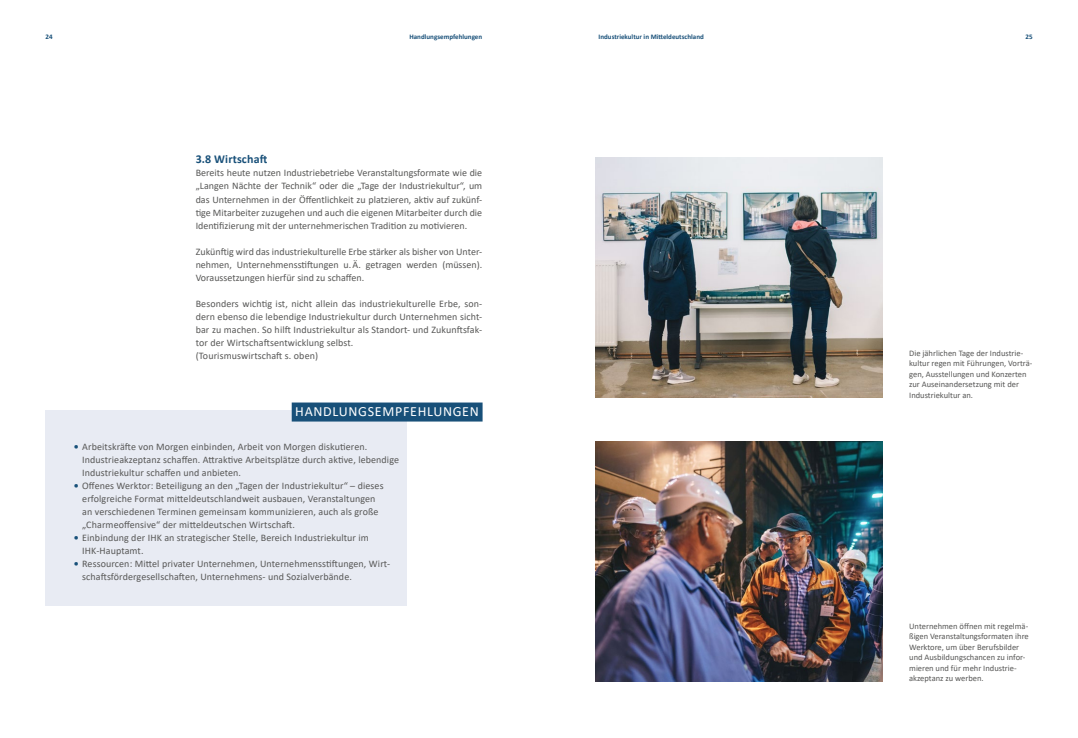
<style>
.page{position:relative;width:1078px;height:738px;background:#fff}
.page>*{position:absolute;margin:0;border:0;box-sizing:border-box;transform-origin:0 0}
.t1{font:14px "Calibri";letter-spacing:.05em;color:#fff}
.t2{font:700 12px "Calibri";letter-spacing:.01em;color:#185079}
.t3{font:10px/13px "Calibri";letter-spacing:.01em;color:#575756}
.t4{font:8.5px/10.5px "Calibri";color:#575756}
.t5{font:700 7px "Calibri";color:#185079}
.s1{font-weight:700;color:#185079}
</style>
<div class="page">
<div style="left:45px;top:410px;width:362px;height:195px;background:#e8ebf3"></div>
<div style="left:291px;top:402px;width:191px;height:19px;background:#185079"></div>
<img style="left:595px;top:158px;width:287px;height:239px">
<img style="left:595px;top:441px;width:287px;height:239px">
<p class="t5" style="left:46px;top:32px;width:9px">24</p>
<p class="t5" style="left:409px;top:32px;width:74px">Handlungsempfehlungen</p>
<p class="t5" style="left:598px;top:32px;width:107px">Industriekultur in Mitteldeutschland</p>
<p class="t5" style="left:1025px;top:32px;width:9px">25</p>
<p class="t2" style="left:196px;top:151px;width:73px">3.8 Wirtschaft</p>
<p class="t3" style="left:196px;top:166px;width:288px;text-align:justify">Bereits heute nutzen Industriebetriebe Veranstaltungsformate wie die „Langen Nächte der Technik“ oder die „Tage der Industriekultur“, um das Unternehmen in der Öffentlichkeit zu platzieren, aktiv auf zukünf&shy;tige Mitarbeiter zuzugehen und auch die eigenen Mitarbeiter durch die Identifizierung mit der unternehmerischen Tradition zu motivieren.</p>
<p class="t3" style="left:196px;top:244px;width:288px;text-align:justify">Zukünftig wird das industriekulturelle Erbe stärker als bisher von Unter&shy;nehmen, Unternehmensstiftungen u. Ä. getragen werden (müssen).<br>Voraussetzungen hierfür sind zu schaffen.</p>
<p class="t3" style="left:196px;top:296px;width:288px">Besonders wichtig ist, nicht allein das industriekulturelle Erbe, son&shy;dern ebenso die lebendige Industriekultur durch Unternehmen sicht&shy;bar zu machen. So hilft Industriekultur als Standort- und Zukunftsfak&shy;tor der Wirtschaftsentwicklung selbst.<br>(Tourismuswirtschaft s. oben)</p>
<h1 class="t1" style="left:295px;top:401px;width:185px">HANDLUNGSEMPFEHLUNGEN</h1>
<p class="t3" style="left:82px;top:439px;width:318px;text-indent:-8px"><span class="s1">•</span> Arbeitskräfte von Morgen einbinden, Arbeit von Morgen diskutieren.<br>Industrieakzeptanz schaffen. Attraktive Arbeitsplätze durch aktive, lebendige<br>Industriekultur schaffen und anbieten.</p>
<p class="t3" style="left:82px;top:478px;width:303px;text-indent:-8px"><span class="s1">•</span> Offenes Werktor: Beteiligung an den „Tagen der Industriekultur“ – dieses erfolgreiche Format mitteldeutschlandweit ausbauen, Veranstaltungen an verschiedenen Terminen gemeinsam kommunizieren, auch als große „Charmeoffensive“ der mitteldeutschen Wirtschaft.</p>
<p class="t3" style="left:82px;top:530px;width:288px;text-indent:-8px"><span class="s1">•</span> Einbindung der IHK an strategischer Stelle, Bereich Industriekultur im<br>IHK-Hauptamt.</p>
<p class="t3" style="left:82px;top:556px;width:309px;text-indent:-9px"><span class="s1">•</span> Ressourcen: Mittel privater Unternehmen, Unternehmensstiftungen, Wirt&shy;schaftsfördergesellschaften, Unternehmens- und Sozialverbände.</p>
<p class="t4" style="left:909px;top:347px;width:125px">Die jährlichen Tage der Industrie&shy;kultur regen mit Führungen, Vorträ&shy;gen, Ausstellungen und Konzerten zur Auseinandersetzung mit der<br>Industriekultur an.</p>
<p class="t4" style="left:909px;top:620px;width:121px">Unternehmen öffnen mit regelmä&shy;ßigen Veranstaltungsformaten ihre<br>Werktore, um über Berufsbilder und Ausbildungschancen zu infor&shy;mieren und für mehr Industrie&shy;akzeptanz zu werben.</p>
</div>
